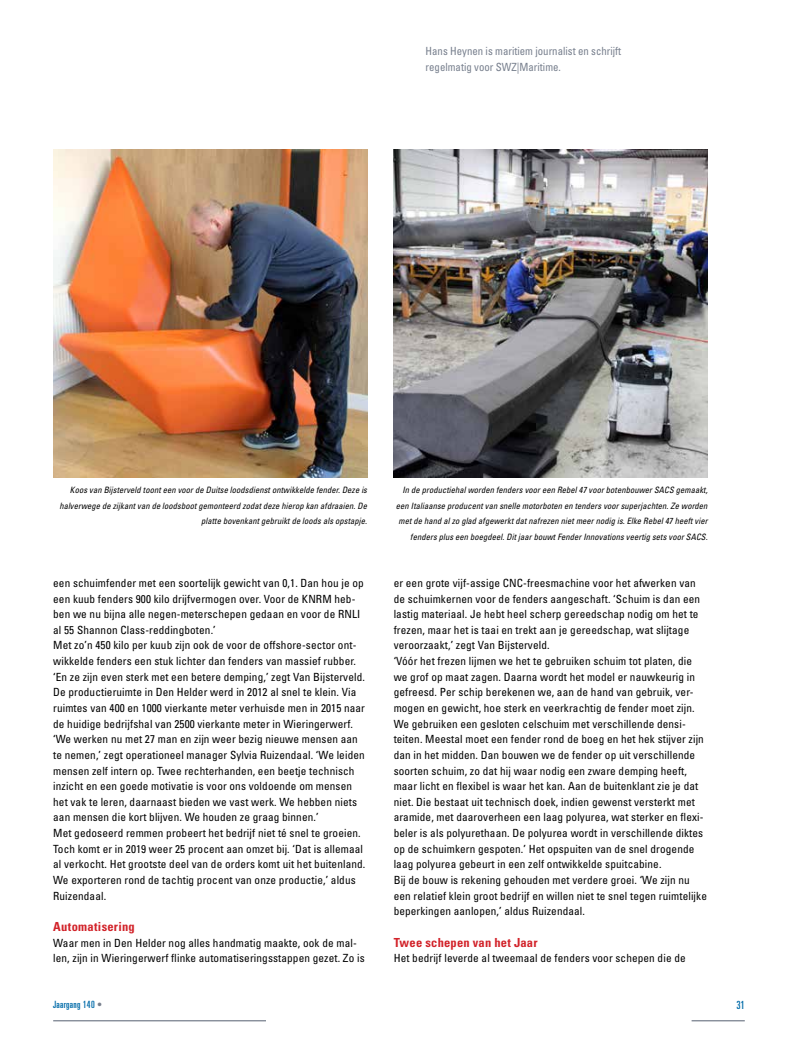
<style>
.page{position:relative;width:798px;height:1053px;background:#fff}
.page>*{position:absolute;margin:0;border:0;box-sizing:border-box;transform-origin:0 0}
.t1{font:700 condensed 12.5px "Univers LT Std";letter-spacing:.02em;color:#d2232a}
.t2{font:condensed 11.25px/15.6px "Univers LT Std";letter-spacing:.01em;color:#000}
.t3{font:condensed 11.25px/15.6px "Univers LT Std";color:#777f8d;scale:.96 1}
.t4{font:ultra-condensed 11.25px "Univers LT Std";color:#006ba9}
.t5{font:ultra-condensed 10px "Univers LT Std";letter-spacing:.03em;color:#006ba9}
.t6{font:italic condensed 8.75px/15.6px "Univers LT Std";letter-spacing:.01em;color:#000;text-align:right}
.s1{color:#777f8d}
</style>
<div class="page">
<hr style="left:691px;top:1020px;width:53px;height:1px;background:#777f8d">
<hr style="left:53px;top:1020px;width:213px;height:1px;background:#777f8d">
<img style="left:53px;top:149px;width:314px;height:328px">
<img style="left:393px;top:149px;width:314px;height:328px">
<p class="t3" style="left:425px;top:43px;width:205px">Hans Heynen is maritiem journalist en schrijft regelmatig voor SWZ|Maritime.</p>
<p class="t6" style="left:59px;top:482px;width:309px">Koos van Bijsterveld toont een voor de Duitse loodsdienst ontwikkelde fender. Deze is halverwege de zijkant van de loodsboot gemonteerd zodat deze hierop kan afdraaien. De platte bovenkant gebruikt de loods als opstapje.</p>
<p class="t6" style="left:396px;top:482px;width:313px">In de productiehal worden fenders voor een Rebel 47 voor botenbouwer SACS gemaakt, een Italiaanse producent van snelle motorboten en tenders voor superjachten. Ze worden met de hand al zo glad afgewerkt dat nafrezen niet meer nodig is. Elke Rebel 47 heeft vier fenders plus een boegdeel. Dit jaar bouwt Fender Innovations veertig sets voor SACS.</p>
<p class="t2" style="left:53px;top:575px;width:313px">een schuimfender met een soortelijk gewicht van 0,1. Dan hou je op een kuub fenders 900 kilo drijfvermogen over. Voor de KNRM heb&shy;ben we nu bijna alle negen-meterschepen gedaan en voor de RNLI al 55 Shannon Class-reddingboten.’<br>Met zo’n 450 kilo per kuub zijn ook de voor de offshore-sector ont&shy;wikkelde fenders een stuk lichter dan fenders van massief rubber. ‘En ze zijn even sterk met een betere demping,’ zegt Van Bijsterveld.<br>De productieruimte in Den Helder werd in 2012 al snel te klein. Via ruimtes van 400 en 1000 vierkante meter verhuisde men in 2015 naar de huidige bedrijfshal van 2500 vierkante meter in Wieringerwerf. ‘We werken nu met 27 man en zijn weer bezig nieuwe mensen aan te nemen,’ zegt operationeel manager Sylvia Ruizendaal. ‘We leiden mensen zelf intern op. Twee rechterhanden, een beetje technisch inzicht en een goede motivatie is voor ons voldoende om mensen het vak te leren, daarnaast bieden we vast werk. We hebben niets aan mensen die kort blijven. We houden ze graag binnen.’<br>Met gedoseerd remmen probeert het bedrijf niet té snel te groeien.<br>Toch komt er in 2019 weer 25 procent aan omzet bij. ‘Dat is allemaal al verkocht. Het grootste deel van de orders komt uit het buitenland.<br>We exporteren rond de tachtig procent van onze productie,’ aldus Ruizendaal.</p>
<p class="t1" style="left:53px;top:918px;width:83px">Automatisering</p>
<p class="t2" style="left:53px;top:934px;width:313px">Waar men in Den Helder nog alles handmatig maakte, ook de mal&shy;len, zijn in Wieringerwerf flinke automatiseringsstappen gezet. Zo is</p>
<p class="t2" style="left:393px;top:575px;width:315px">er een grote vijf-assige CNC-freesmachine voor het afwerken van de schuimkernen voor de fenders aangeschaft. ‘Schuim is dan een lastig materiaal. Je hebt heel scherp gereedschap nodig om het te frezen, maar het is taai en trekt aan je gereedschap, wat slijtage veroorzaakt,’ zegt Van Bijsterveld.<br>‘Vóór het frezen lijmen we het te gebruiken schuim tot platen, die we grof op maat zagen. Daarna wordt het model er nauwkeurig in gefreesd. Per schip berekenen we, aan de hand van gebruik, ver&shy;mogen en gewicht, hoe sterk en veerkrachtig de fender moet zijn.<br>We gebruiken een gesloten celschuim met verschillende densi&shy;teiten. Meestal moet een fender rond de boeg en het hek stijver zijn dan in het midden. Dan bouwen we de fender op uit verschillende soorten schuim, zo dat hij waar nodig een zware demping heeft, maar licht en flexibel is waar het kan. Aan de buitenklant zie je dat niet. Die bestaat uit technisch doek, indien gewenst versterkt met aramide, met daaroverheen een laag polyurea, wat sterker en flexi&shy;beler is als polyurethaan. De polyurea wordt in verschillende diktes op de schuimkern gespoten.’ Het opspuiten van de snel drogende laag polyurea gebeurt in een zelf ontwikkelde spuitcabine.<br>Bij de bouw is rekening gehouden met verdere groei. ‘We zijn nu een relatief klein groot bedrijf en willen niet te snel tegen ruimtelijke beperkingen aanlopen,’ aldus Ruizendaal.</p>
<p class="t1" style="left:393px;top:934px;width:145px">Twee schepen van het Jaar</p>
<p class="t2" style="left:393px;top:950px;width:293px">Het bedrijf leverde al tweemaal de fenders voor schepen die de</p>
<p class="t5" style="left:53px;top:998px;width:50px">Jaargang 140 <span class="s1">•</span></p>
<p class="t4" style="left:736px;top:998px;width:10px">31</p>
</div>
